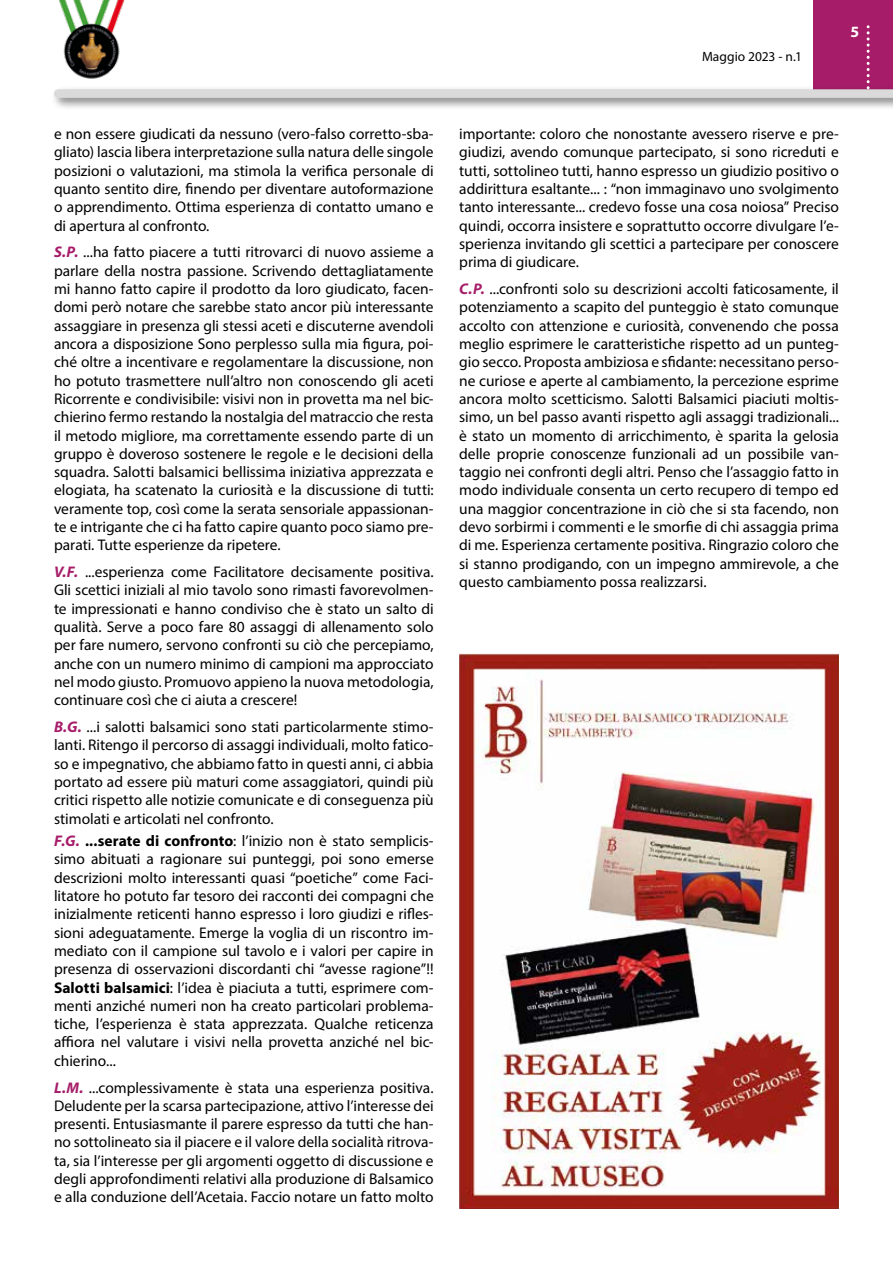
<style>
.page{position:relative;width:893px;height:1263px;background:#fff}
.page>*{position:absolute;margin:0;border:0;box-sizing:border-box;transform-origin:0 0}
.t1{font:700 15.75px "Myriad Pro";color:#fff}
.t2{font:15.45px/18.3px "Myriad Pro";letter-spacing:-.005em;color:#000;text-align:justify}
.t3{font:13.5px "Myriad Pro";letter-spacing:.005em;color:#000}
.s1{font-weight:700;font-style:italic;color:#a61c69}
.s2{font-weight:700}
</style>
<div class="page">
<div style="left:51px;top:86px;width:842px;height:24px;background:#000;opacity:.5"></div>
<svg style="left:54px;top:0;width:839px;height:98px"></svg>
<img style="left:56px;top:0;width:71px;height:82px">
<img style="left:459px;top:654px;width:380px;height:555px">
<p class="t2" style="left:54px;top:125px;width:381px">e non essere giudicati da nessuno (vero-falso corretto-sba&shy;gliato) lascia libera interpretazione sulla natura delle singole posizioni o valutazioni, ma stimola la verifica personale di quanto sentito dire, finendo per diventare autoformazione o apprendimento. Ottima esperienza di contatto umano e di apertura al confronto.</p>
<p class="t2" style="left:54px;top:243px;width:381px"><span class="s1">S.P.</span> ...ha fatto piacere a tutti ritrovarci di nuovo assieme a parlare della nostra passione. Scrivendo dettagliatamente mi hanno fatto capire il prodotto da loro giudicato, facen&shy;domi però notare che sarebbe stato ancor più interessante assaggiare in presenza gli stessi aceti e discuterne avendoli ancora a disposizione Sono perplesso sulla mia figura, poi&shy;ché oltre a incentivare e regolamentare la discussione, non ho potuto trasmettere null’altro non conoscendo gli aceti Ricorrente e condivisibile: visivi non in provetta ma nel bic&shy;chierino fermo restando la nostalgia del matraccio che resta il metodo migliore, ma correttamente essendo parte di un gruppo è doveroso sostenere le regole e le decisioni della squadra. Salotti balsamici bellissima iniziativa apprezzata e elogiata, ha scatenato la curiosità e la discussione di tutti: veramente top, così come la serata sensoriale appassionan&shy;te e intrigante che ci ha fatto capire quanto poco siamo pre&shy;parati. Tutte esperienze da ripetere.</p>
<p class="t2" style="left:54px;top:562px;width:381px"><span class="s1">V.F.</span> ...esperienza come Facilitatore decisamente positiva.<br>Gli scettici iniziali al mio tavolo sono rimasti favorevolmen&shy;te impressionati e hanno condiviso che è stato un salto di qualità. Serve a poco fare 80 assaggi di allenamento solo per fare numero, servono confronti su ciò che percepiamo, anche con un numero minimo di campioni ma approcciato nel modo giusto. Promuovo appieno la nuova metodologia, continuare così che ci aiuta a crescere!</p>
<p class="t2" style="left:54px;top:717px;width:381px"><span class="s1">B.G.</span> ...i salotti balsamici sono stati particolarmente stimo&shy;lanti. Ritengo il percorso di assaggi individuali, molto fatico&shy;so e impegnativo, che abbiamo fatto in questi anni, ci abbia portato ad essere più maturi come assaggiatori, quindi più critici rispetto alle notizie comunicate e di conseguenza più stimolati e articolati nel confronto.</p>
<p class="t2" style="left:54px;top:831px;width:381px"><span class="s1">F.G.</span> <span class="s2">...serate di confronto</span>: l’inizio non è stato semplicis&shy;simo abituati a ragionare sui punteggi, poi sono emerse descrizioni molto interessanti quasi “poetiche” come Faci&shy;litatore ho potuto far tesoro dei racconti dei compagni che inizialmente reticenti hanno espresso i loro giudizi e rifles&shy;sioni adeguatamente. Emerge la voglia di un riscontro im&shy;mediato con il campione sul tavolo e i valori per capire in presenza di osservazioni discordanti chi “avesse ragione”!!<br><span class="s2">Salotti balsamici</span>: l’idea è piaciuta a tutti, esprimere com&shy;menti anziché numeri non ha creato particolari problema&shy;tiche, l’esperienza è stata apprezzata. Qualche reticenza affiora nel valutare i visivi nella provetta anziché nel bic&shy;chierino...</p>
<p class="t2" style="left:54px;top:1078px;width:381px"><span class="s1">L.M.</span> ...complessivamente è stata una esperienza positiva.<br>Deludente per la scarsa partecipazione, attivo l’interesse dei presenti. Entusiasmante il parere espresso da tutti che han&shy;no sottolineato sia il piacere e il valore della socialità ritrova&shy;ta, sia l’interesse per gli argomenti oggetto di discussione e degli approfondimenti relativi alla produzione di Balsamico e alla conduzione dell’Acetaia. Faccio notare un fatto molto</p>
<p class="t3" style="left:702px;top:48px;width:101px">Maggio 2023 - n.1</p>
<p class="t1" style="left:850px;top:22px;width:10px">5</p>
<p class="t2" style="left:459px;top:125px;width:381px">importante: coloro che nonostante avessero riserve e pre&shy;giudizi, avendo comunque partecipato, si sono ricreduti e tutti, sottolineo tutti, hanno espresso un giudizio positivo o addirittura esaltante... : “non immaginavo uno svolgimento tanto interessante... credevo fosse una cosa noiosa” Preciso quindi, occorra insistere e soprattutto occorre divulgare l’e&shy;sperienza invitando gli scettici a partecipare per conoscere prima di giudicare.</p>
<p class="t2" style="left:459px;top:279px;width:381px"><span class="s1">C.P.</span> ...confronti solo su descrizioni accolti faticosamente, il potenziamento a scapito del punteggio è stato comunque accolto con attenzione e curiosità, convenendo che possa meglio esprimere le caratteristiche rispetto ad un punteg&shy;gio secco. Proposta ambiziosa e sfidante: necessitano perso&shy;ne curiose e aperte al cambiamento, la percezione esprime ancora molto scetticismo. Salotti Balsamici piaciuti moltis&shy;simo, un bel passo avanti rispetto agli assaggi tradizionali... è stato un momento di arricchimento, è sparita la gelosia delle proprie conoscenze funzionali ad un possibile van&shy;taggio nei confronti degli altri. Penso che l’assaggio fatto in modo individuale consenta un certo recupero di tempo ed una maggior concentrazione in ciò che si sta facendo, non devo sorbirmi i commenti e le smorfie di chi assaggia prima di me. Esperienza certamente positiva. Ringrazio coloro che si stanno prodigando, con un impegno ammirevole, a che questo cambiamento possa realizzarsi.</p>
</div>
